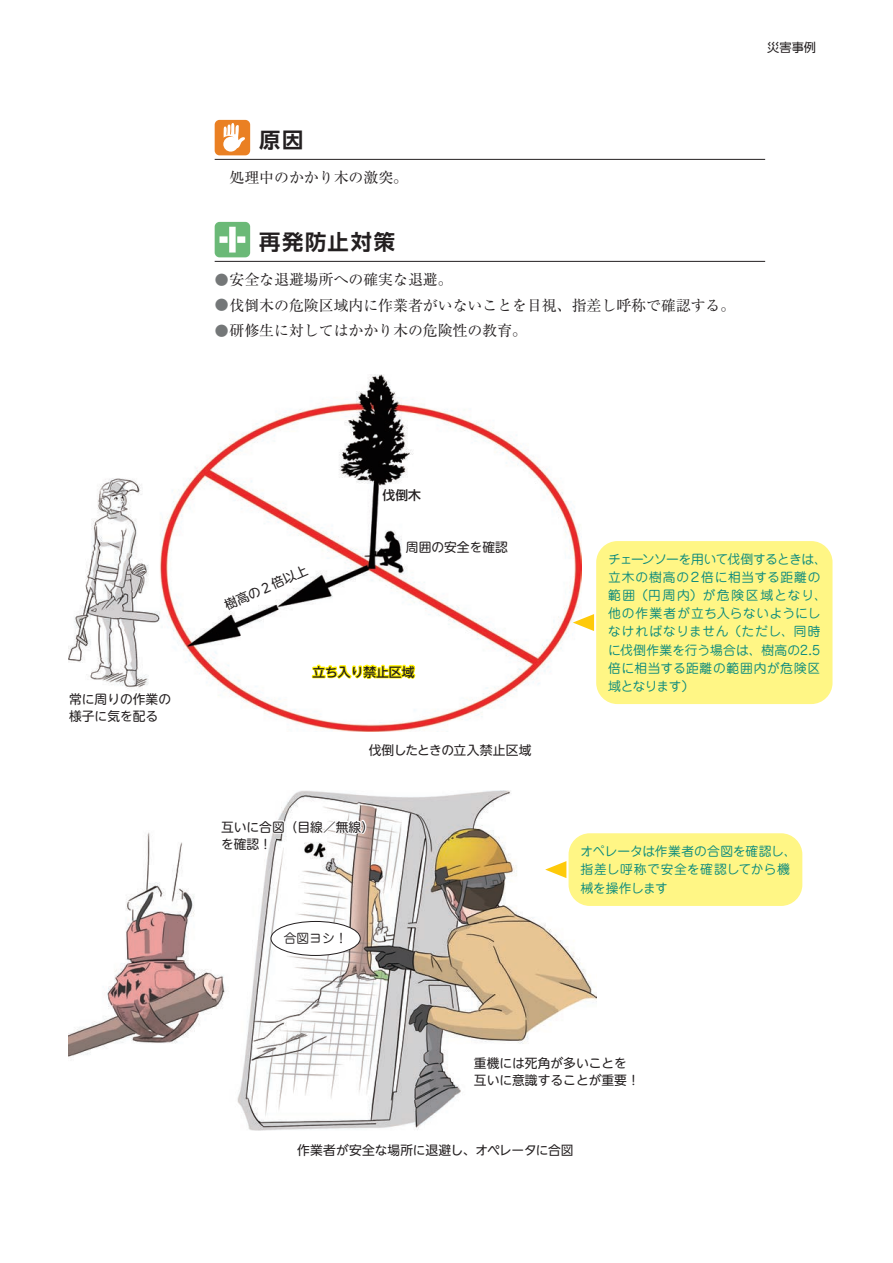
<style>
.page{position:relative;width:893px;height:1263px;background:#fff}
.page>*{position:absolute;margin:0;border:0;box-sizing:border-box;transform-origin:0 0}
.t1{font:21.3px "UD Shin Go NT Pr 6 De Bold 90 msp RKSJ H";letter-spacing:.08em;color:#231f20}
.t2{font:14.85px "Ryumin Pr 6 Regular 90 msp RKSJ H";color:#231f20}
.t3{font:12.75px/18px "Jun 201 Pro Regular 90 msp RKSJ H";letter-spacing:.03em;color:#09897d}
.t4{font:12.75px/17px "UD Shin M Go Pr 6 Regular 90 msp RKSJ H";color:#231f20}
.t5{font:12.75px/18px "Jun 201 Pro Regular 90 msp RKSJ H";letter-spacing:.01em;color:#09897d}
.t6{font:12.75px "UD Shin Go NT Pr 6 Regular 90 msp RKSJ H";letter-spacing:-.015em;color:#231f20}
.t7{font:12.75px "UD Shin Go NT Pr 6 Medium 90 msp RKSJ H";color:#231f20}
.t8{font:12.75px "Jun 201 Pro Regular 90 msp RKSJ H";color:#231f20}
.t9{font:12.15px "UD Shin Go NT Pr 6 Regular 90 msp RKSJ H";color:#231f20}
.s1{font-size:13.8px;color:#747778}
</style>
<div class="page">
<hr style="left:215px;top:159px;width:550px;height:1px;background:#231f20">
<hr style="left:215px;top:261px;width:550px;height:1px;background:#231f20">
<div style="left:215px;top:120px;width:35px;height:35px;background:#ea8023;border-radius:5px"></div>
<svg style="left:223px;top:123px;width:22px;height:29px"></svg>
<div style="left:215px;top:222px;width:35px;height:35px;background:#6bb977;border-radius:5px"></div>
<svg style="left:219px;top:227px;width:26px;height:26px"></svg>
<img style="left:69px;top:374px;width:513px;height:357px">
<svg style="left:311px;top:661px;width:107px;height:21px"></svg>
<div style="left:596px;top:541px;width:236px;height:163px;background:#fff685;border-radius:21px"></div>
<svg style="left:573px;top:614px;width:21px;height:17px"></svg>
<img style="left:68px;top:791px;width:529px;height:340px">
<div style="left:271px;top:921px;width:89px;height:34px;background:#fff;border-radius:50%"></div>
<div style="left:271px;top:921px;width:89px;height:35px;border:1px solid #231f20;border-radius:50%"></div>
<div style="left:272px;top:820px;width:13px;height:14px;border:2px solid #fff;border-radius:2px"></div>
<svg style="left:291px;top:814px;width:76px;height:26px"></svg>
<svg style="left:218px;top:808px;width:66px;height:55px"></svg>
<div style="left:568px;top:833px;width:234px;height:73px;background:#fff685;border-radius:21px"></div>
<svg style="left:545px;top:861px;width:21px;height:17px"></svg>
<h1 class="t1" style="left:259px;top:131px;width:45px">原因</h1>
<p class="t2" style="left:215px;top:172px;width:195px">　処理中のかかり木の激突。</p>
<h1 class="t1" style="left:259px;top:234px;width:137px">再発防止対策</h1>
<p class="t2" style="left:215px;top:274px;width:240px"><span class="s1">●</span>安全な退避場所への確実な退避。</p>
<p class="t2" style="left:215px;top:300px;width:522px"><span class="s1">●</span>伐倒木の危険区域内に作業者がいないことを目視、指差し呼称で確認する。</p>
<p class="t2" style="left:215px;top:325px;width:314px"><span class="s1">●</span>研修生に対してはかかり木の危険性の教育。</p>
<p class="t9" style="left:767px;top:43px;width:50px">災害事例</p>
<p class="t4" style="left:69px;top:693px;width:104px">常に周りの作業の様子に気を配る</p>
<p class="t7" style="left:383px;top:491px;width:40px">伐倒木</p>
<p class="t4" style="left:406px;top:541px;width:104px">周囲の安全を確認</p>
<p class="t4" style="left:223px;top:600px;width:91px;rotate:-24deg">樹高の２倍以上</p>
<p class="t3" style="left:608px;top:552px;width:220px">チェーンソーを用いて伐倒するときは、立木の樹高の２倍に相当する距離の範囲（円周内）が危険区域となり、他の作業者が立ち入らないようにしなければなりません（ただし、同時に伐倒作業を行う場合は、樹高の2.5倍に相当する距離の範囲内が危険区域となります）</p>
<p class="t7" style="left:312px;top:667px;width:104px">立ち入り禁止区域</p>
<p class="t6" style="left:369px;top:746px;width:164px">伐倒したときの立入禁止区域</p>
<p class="t4" style="left:221px;top:820px;width:155px">互いに合図（目線／無線）を確認！</p>
<p class="t8" style="left:284px;top:934px;width:65px">合図ヨシ！</p>
<p class="t5" style="left:580px;top:844px;width:218px">オペレータは作業者の合図を確認し、指差し呼称で安全を確認してから機械を操作します</p>
<p class="t4" style="left:474px;top:1056px;width:167px">重機には死角が多いことを互いに意識することが重要！</p>
<p class="t6" style="left:297px;top:1145px;width:278px">作業者が安全な場所に退避し、オペレータに合図</p>
</div>
